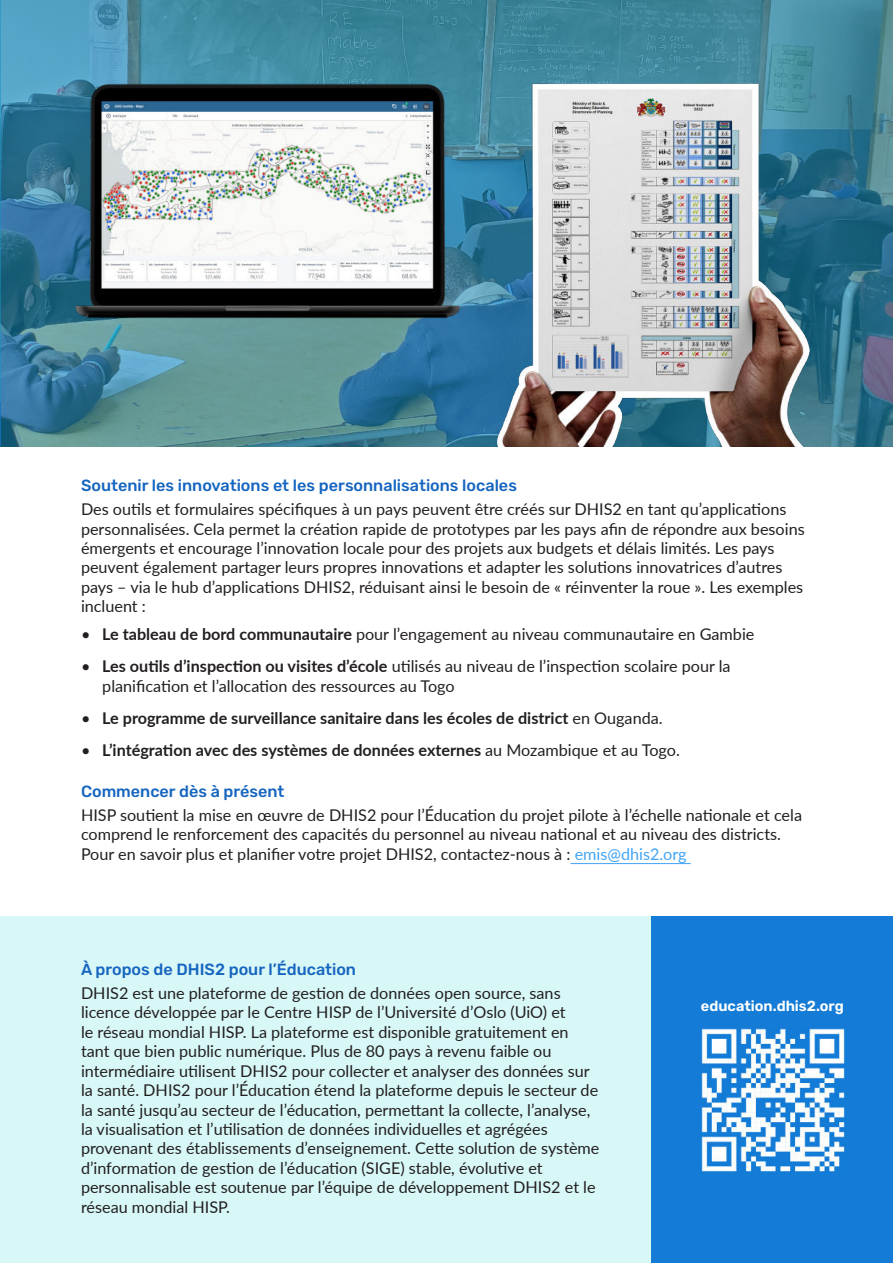
<style>
.page{position:relative;width:893px;height:1263px;background:#fff}
.page>*{position:absolute;margin:0;border:0;box-sizing:border-box;transform-origin:0 0}
.t1{font:16.2px/19.5px "Lato";color:#231f20}
.t2{font:700 16.2px "Lato";color:#231f20}
.t3{font:500 16.2px "Rubik";color:#1565c0}
.t4{font:600 14.55px "Rubik";color:#fff}
.s1{font-weight:700}
.s2{font-weight:400}
.s3{color:#42a5f5}
</style>
<div class="page">
<div style="left:651px;top:916px;width:242px;height:347px;background:#147cd7"></div>
<div style="left:0;top:916px;width:651px;height:347px;background:#d8f7f7"></div>
<img style="left:701px;top:1028px;width:145px;height:145px">
<img style="left:1px;top:0;width:892px;height:446px">
<img style="left:0;top:0;width:1px;height:446px">
<hr style="left:570px;top:863px;width:121px;height:1px;background:#42a5f5">
<img style="left:58px;top:65px;width:467px;height:268px">
<img style="left:480px;top:78px;width:350px;height:368px">
<p class="t3" style="left:81px;top:477px;width:437px">Soutenir les innovations et les personnalisations locales</p>
<p class="t1" style="left:81px;top:499px;width:725px">Des outils et formulaires spécifiques à un pays peuvent être créés sur DHIS2 en tant qu’applications personnalisées. Cela permet la création rapide de prototypes par les pays afin de répondre aux besoins émergents et encourage l’innovation locale pour des projets aux budgets et délais limités. Les pays peuvent également partager leurs propres innovations et adapter les solutions innovatrices d’autres pays – via le hub d’applications DHIS2, réduisant ainsi le besoin de « réinventer la roue ». Les exemples incluent :</p>
<p class="t1" style="left:81px;top:625px;width:675px">• <span class="s1">Le tableau de bord communautaire</span> pour l’engagement au niveau communautaire en Gambie</p>
<p class="t1" style="left:102px;top:657px;width:630px;text-indent:-21px">• <span class="s1">Les outils d’inspection ou visites d’école</span> utilisés au niveau de l’inspection scolaire pour la planification et l’allocation des ressources au Togo</p>
<p class="t2" style="left:81px;top:712px;width:583px"><span class="s2">•</span> Le programme de surveillance sanitaire dans les écoles de district <span class="s2">en Ouganda.</span></p>
<p class="t2" style="left:81px;top:738px;width:600px"><span class="s2">•</span> L’intégration avec des systèmes de données externes <span class="s2">au Mozambique et au Togo.</span></p>
<p class="t3" style="left:81px;top:783px;width:205px">Commencer dès à présent</p>
<p class="t1" style="left:81px;top:805px;width:723px">HISP soutient la mise en œuvre de DHIS2 pour l’Éducation du projet pilote à l’échelle nationale et cela comprend le renforcement des capacités du personnel au niveau national et au niveau des districts.<br>Pour en savoir plus et planifier votre projet DHIS2, contactez-nous à : <span class="s3">emis@dhis2.org</span></p>
<p class="t3" style="left:81px;top:961px;width:277px">À propos de DHIS2 pour l’Éducation</p>
<p class="t1" style="left:81px;top:982px;width:520px">DHIS2 est une plateforme de gestion de données open source, sans licence développée par le Centre HISP de l’Université d’Oslo (UiO) et<br>le réseau mondial HISP. La plateforme est disponible gratuitement en tant que bien public numérique. Plus de 80 pays à revenu faible ou intermédiaire utilisent DHIS2 pour collecter et analyser des données sur la santé. DHIS2 pour l’Éducation étend la plateforme depuis le secteur de la santé jusqu’au secteur de l’éducation, permettant la collecte, l’analyse, la visualisation et l’utilisation de données individuelles et agrégées provenant des établissements d’enseignement. Cette solution de système d’information de gestion de l’éducation (SIGE) stable, évolutive et personnalisable est soutenue par l’équipe de développement DHIS2 et le réseau mondial HISP.</p>
<p class="t4" style="left:701px;top:999px;width:145px">education.dhis2.org</p>
</div>
